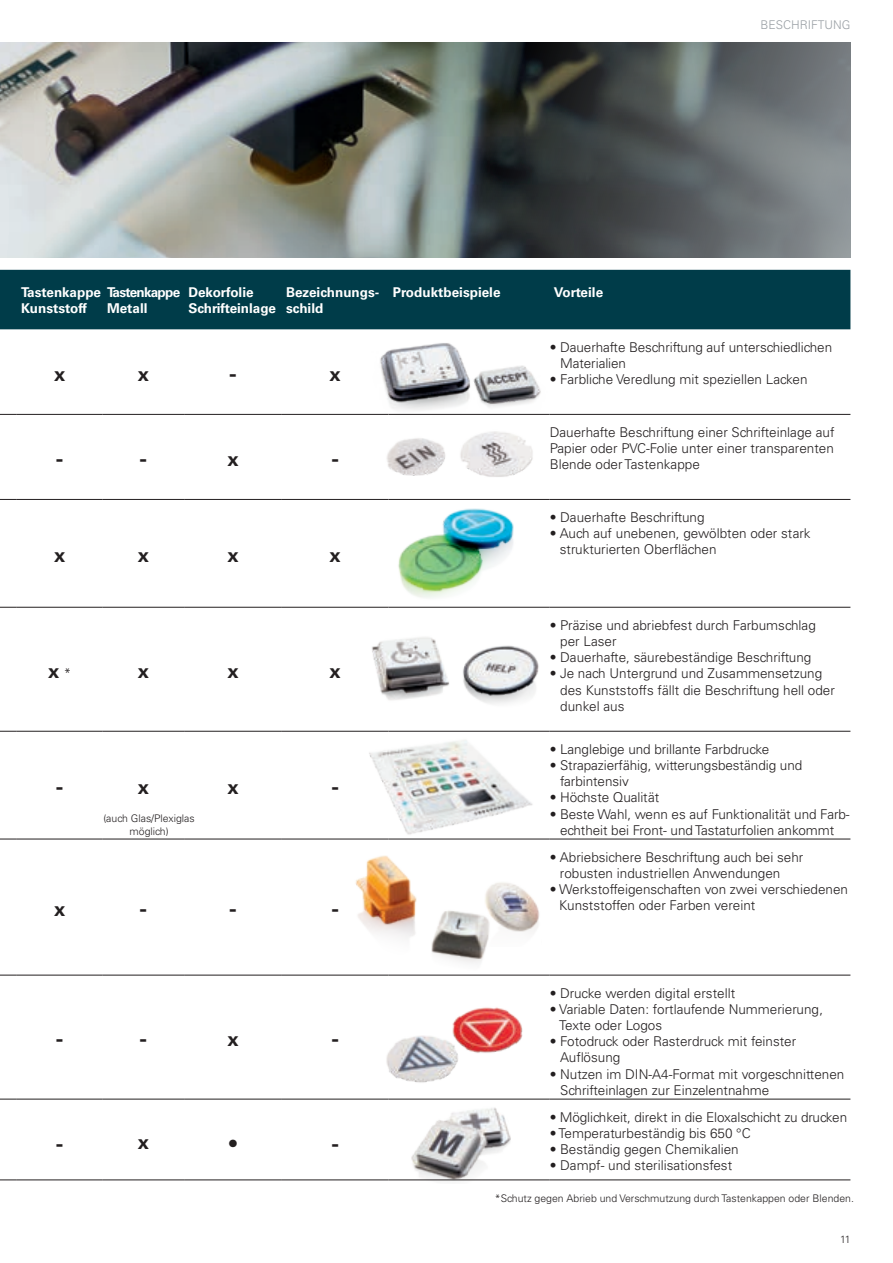
<style>
.page{position:relative;width:893px;height:1263px;background:#fff}
.page>*{position:absolute;margin:0;border:0;box-sizing:border-box;transform-origin:0 0}
.t1{font:900 21px "Univers LT Std";color:#231f20}
.t2{font:300 13.5px/16.2px "Univers LT Std";color:#231f20}
.t3{font:700 13.5px/16.2px "Univers LT Std";color:#fff}
.t4{font:900 13.5px "Univers LT Std";color:#231f20}
.Seitenheader_oben{font:300 12px "Univers LT Std";color:#999fa4}
.Paginierung{font:300 10.5px/12.6px "Univers LT Std";color:#231f20;text-align:center}
.s1{font-weight:300}
</style>
<div class="page">
<img style="left:0;top:43px;width:850px;height:215px">
<img style="left:341px;top:730px;width:218px;height:109px">
<img style="left:362px;top:343px;width:186px;height:71px">
<img style="left:376px;top:410px;width:164px;height:67px">
<img style="left:398px;top:508px;width:116px;height:90px">
<img style="left:372px;top:637px;width:167px;height:67px">
<img style="left:355px;top:855px;width:132px;height:105px">
<img style="left:478px;top:870px;width:62px;height:76px">
<img style="left:343px;top:960px;width:207px;height:139px">
<img style="left:393px;top:1107px;width:128px;height:74px">
<div style="left:0;top:270px;width:850px;height:59px;background:#003c49"></div>
<svg style="left:0;top:414px;width:17px;height:1px"></svg>
<hr style="left:17px;top:414px;width:86px;height:1px;background:#231f20">
<hr style="left:103px;top:414px;width:81px;height:1px;background:#231f20">
<hr style="left:184px;top:414px;width:98px;height:1px;background:#231f20">
<hr style="left:282px;top:414px;width:107px;height:1px;background:#231f20">
<hr style="left:389px;top:414px;width:161px;height:1px;background:#231f20">
<hr style="left:550px;top:414px;width:300px;height:1px;background:#231f20">
<svg style="left:0;top:499px;width:17px;height:1px"></svg>
<hr style="left:17px;top:499px;width:86px;height:1px;background:#231f20">
<hr style="left:103px;top:499px;width:81px;height:1px;background:#231f20">
<hr style="left:184px;top:499px;width:98px;height:1px;background:#231f20">
<hr style="left:282px;top:499px;width:107px;height:1px;background:#231f20">
<hr style="left:389px;top:499px;width:161px;height:1px;background:#231f20">
<hr style="left:550px;top:499px;width:300px;height:1px;background:#231f20">
<svg style="left:0;top:607px;width:17px;height:1px"></svg>
<hr style="left:17px;top:607px;width:86px;height:1px;background:#231f20">
<hr style="left:103px;top:607px;width:81px;height:1px;background:#231f20">
<hr style="left:184px;top:607px;width:98px;height:1px;background:#231f20">
<hr style="left:282px;top:607px;width:107px;height:1px;background:#231f20">
<hr style="left:389px;top:607px;width:161px;height:1px;background:#231f20">
<hr style="left:550px;top:607px;width:300px;height:1px;background:#231f20">
<svg style="left:0;top:731px;width:17px;height:1px"></svg>
<hr style="left:17px;top:731px;width:86px;height:1px;background:#231f20">
<hr style="left:103px;top:731px;width:81px;height:1px;background:#231f20">
<hr style="left:184px;top:731px;width:98px;height:1px;background:#231f20">
<hr style="left:282px;top:731px;width:107px;height:1px;background:#231f20">
<hr style="left:389px;top:731px;width:161px;height:1px;background:#231f20">
<hr style="left:550px;top:731px;width:300px;height:1px;background:#231f20">
<svg style="left:0;top:839px;width:17px;height:1px"></svg>
<hr style="left:17px;top:839px;width:86px;height:1px;background:#231f20">
<hr style="left:103px;top:839px;width:81px;height:1px;background:#231f20">
<hr style="left:184px;top:839px;width:98px;height:1px;background:#231f20">
<hr style="left:282px;top:839px;width:107px;height:1px;background:#231f20">
<hr style="left:389px;top:839px;width:161px;height:1px;background:#231f20">
<hr style="left:550px;top:839px;width:300px;height:1px;background:#231f20">
<svg style="left:0;top:975px;width:17px;height:1px"></svg>
<hr style="left:17px;top:975px;width:86px;height:1px;background:#231f20">
<hr style="left:103px;top:975px;width:81px;height:1px;background:#231f20">
<hr style="left:184px;top:975px;width:98px;height:1px;background:#231f20">
<hr style="left:282px;top:975px;width:107px;height:1px;background:#231f20">
<hr style="left:389px;top:975px;width:161px;height:1px;background:#231f20">
<hr style="left:550px;top:975px;width:300px;height:1px;background:#231f20">
<svg style="left:0;top:1099px;width:17px;height:1px"></svg>
<hr style="left:17px;top:1099px;width:86px;height:1px;background:#231f20">
<hr style="left:103px;top:1099px;width:81px;height:1px;background:#231f20">
<hr style="left:184px;top:1099px;width:98px;height:1px;background:#231f20">
<hr style="left:282px;top:1099px;width:107px;height:1px;background:#231f20">
<hr style="left:389px;top:1099px;width:161px;height:1px;background:#231f20">
<hr style="left:550px;top:1099px;width:300px;height:1px;background:#231f20">
<svg style="left:0;top:1179px;width:17px;height:1px"></svg>
<hr style="left:17px;top:1179px;width:86px;height:1px;background:#231f20">
<hr style="left:103px;top:1179px;width:81px;height:1px;background:#231f20">
<hr style="left:184px;top:1179px;width:98px;height:1px;background:#231f20">
<hr style="left:282px;top:1179px;width:107px;height:1px;background:#231f20">
<hr style="left:389px;top:1179px;width:161px;height:1px;background:#231f20">
<hr style="left:550px;top:1179px;width:300px;height:1px;background:#231f20">
<p class="t3" style="left:21px;top:284px;width:161px">Tastenkappe Tastenkappe<br>Kunststoff</p>
<p class="t3" style="left:107px;top:300px;width:42px">Metall</p>
<p class="t3" style="left:188px;top:284px;width:89px">Dekorfolie<br>Schrifteinlage</p>
<p class="t3" style="left:286px;top:284px;width:95px">Bezeichnungs&shy;schild</p>
<p class="t3" style="left:393px;top:284px;width:109px">Produktbeispiele</p>
<p class="t3" style="left:554px;top:284px;width:51px">Vorteile</p>
<p class="Seitenheader_oben" style="left:760px;top:17px;width:92px">BESCHRIFTUNG</p>
<p class="t4" style="left:54px;top:368px;width:13px">X</p>
<p class="t4" style="left:138px;top:368px;width:13px">X</p>
<h1 class="t1" style="left:229px;top:360px;width:8px">-</h1>
<p class="t4" style="left:330px;top:368px;width:13px">X</p>
<h1 class="t1" style="left:56px;top:445px;width:8px">-</h1>
<h1 class="t1" style="left:140px;top:445px;width:8px">-</h1>
<p class="t4" style="left:227px;top:453px;width:13px">X</p>
<h1 class="t1" style="left:332px;top:445px;width:8px">-</h1>
<p class="t4" style="left:54px;top:549px;width:13px">X</p>
<p class="t4" style="left:138px;top:549px;width:13px">X</p>
<p class="t4" style="left:227px;top:549px;width:13px">X</p>
<p class="t4" style="left:330px;top:549px;width:13px">X</p>
<p class="t4" style="left:48px;top:665px;width:25px">X <span class="s1">*</span></p>
<p class="t4" style="left:138px;top:665px;width:13px">X</p>
<p class="t4" style="left:227px;top:665px;width:13px">X</p>
<p class="t4" style="left:330px;top:665px;width:13px">X</p>
<h1 class="t1" style="left:56px;top:773px;width:8px">-</h1>
<p class="t4" style="left:138px;top:781px;width:13px">X</p>
<p class="t4" style="left:227px;top:781px;width:13px">X</p>
<h1 class="t1" style="left:332px;top:773px;width:8px">-</h1>
<p class="Paginierung" style="left:103px;top:812px;width:93px">(auch Glas/Plexiglas möglich)</p>
<p class="t4" style="left:54px;top:903px;width:13px">X</p>
<h1 class="t1" style="left:140px;top:895px;width:8px">-</h1>
<h1 class="t1" style="left:229px;top:895px;width:8px">-</h1>
<h1 class="t1" style="left:332px;top:895px;width:8px">-</h1>
<h1 class="t1" style="left:56px;top:1025px;width:8px">-</h1>
<h1 class="t1" style="left:140px;top:1025px;width:8px">-</h1>
<p class="t4" style="left:227px;top:1033px;width:13px">X</p>
<h1 class="t1" style="left:332px;top:1025px;width:8px">-</h1>
<h1 class="t1" style="left:56px;top:1131px;width:8px">-</h1>
<p class="t4" style="left:138px;top:1135px;width:13px">X</p>
<h1 class="t1" style="left:228px;top:1131px;width:12px">•</h1>
<h1 class="t1" style="left:332px;top:1131px;width:8px">-</h1>
<p class="t2" style="left:560px;top:339px;width:274px;text-indent:-10px">• Dauerhafte Beschriftung auf unterschiedlichen<br>Materialien</p>
<p class="t2" style="left:550px;top:371px;width:259px">• Farbliche Veredlung mit speziellen Lacken</p>
<p class="t2" style="left:550px;top:424px;width:286px;text-align:justify">Dauerhafte Beschriftung einer Schrifteinlage auf Papier oder PVC-Folie unter einer transparenten Blende oder Tastenkappe</p>
<p class="t2" style="left:550px;top:509px;width:156px">• Dauerhafte Beschriftung</p>
<p class="t2" style="left:560px;top:525px;width:252px;text-indent:-10px">• Auch auf unebenen, gewölbten oder stark strukturierten Oberflächen</p>
<p class="t2" style="left:560px;top:617px;width:257px;text-indent:-11px">• Präzise und abriebfest durch Farbumschlag per Laser</p>
<p class="t2" style="left:550px;top:649px;width:263px">• Dauerhafte, säurebeständige Beschriftung</p>
<p class="t2" style="left:560px;top:665px;width:276px;text-indent:-11px">• Je nach Untergrund und Zusammensetzung des Kunststoffs fällt die Beschriftung hell oder dunkel aus</p>
<p class="t2" style="left:550px;top:741px;width:221px">• Langlebige und brillante Farbdrucke</p>
<p class="t2" style="left:560px;top:757px;width:244px;text-indent:-10px">• Strapazierfähig, witterungsbeständig und farbintensiv</p>
<p class="t2" style="left:550px;top:789px;width:111px">• Höchste Qualität</p>
<p class="t2" style="left:550px;top:806px;width:301px;text-align:center">• Beste Wahl, wenn es auf Funktionalität und Farb&shy;echtheit bei Front- und Tastaturfolien ankommt</p>
<p class="t2" style="left:560px;top:849px;width:245px;text-indent:-10px">• Abriebsichere Beschriftung auch bei sehr robusten industriellen Anwendungen</p>
<p class="t2" style="left:559px;top:881px;width:290px;text-indent:-9px">• Werkstoffeigenschaften von zwei verschiedenen<br>Kunststoffen oder Farben vereint</p>
<p class="t2" style="left:550px;top:985px;width:187px">• Drucke werden digital erstellt</p>
<p class="t2" style="left:559px;top:1001px;width:265px;text-indent:-9px">• Variable Daten: fortlaufende Nummerierung,<br>Texte oder Logos</p>
<p class="t2" style="left:560px;top:1033px;width:238px;text-indent:-11px">• Fotodruck oder Rasterdruck mit feinster<br>Auflösung</p>
<p class="t2" style="left:560px;top:1066px;width:286px;text-indent:-11px">• Nutzen im DIN-A4-Format mit vorgeschnittenen<br>Schrifteinlagen zur Einzelentnahme</p>
<p class="t2" style="left:550px;top:1109px;width:299px">• Möglichkeit, direkt in die Eloxalschicht zu drucken</p>
<p class="t2" style="left:550px;top:1125px;width:202px">• Temperaturbeständig bis 650 °C</p>
<p class="t2" style="left:550px;top:1141px;width:191px">• Beständig gegen Chemikalien</p>
<p class="t2" style="left:550px;top:1157px;width:184px">• Dampf- und sterilisationsfest</p>
<p class="Paginierung" style="left:495px;top:1191px;width:361px">*Schutz gegen Abrieb und Verschmutzung durch Tastenkappen oder Blenden.</p>
<p class="Paginierung" style="left:840px;top:1233px;width:12px">11</p>
</div>
